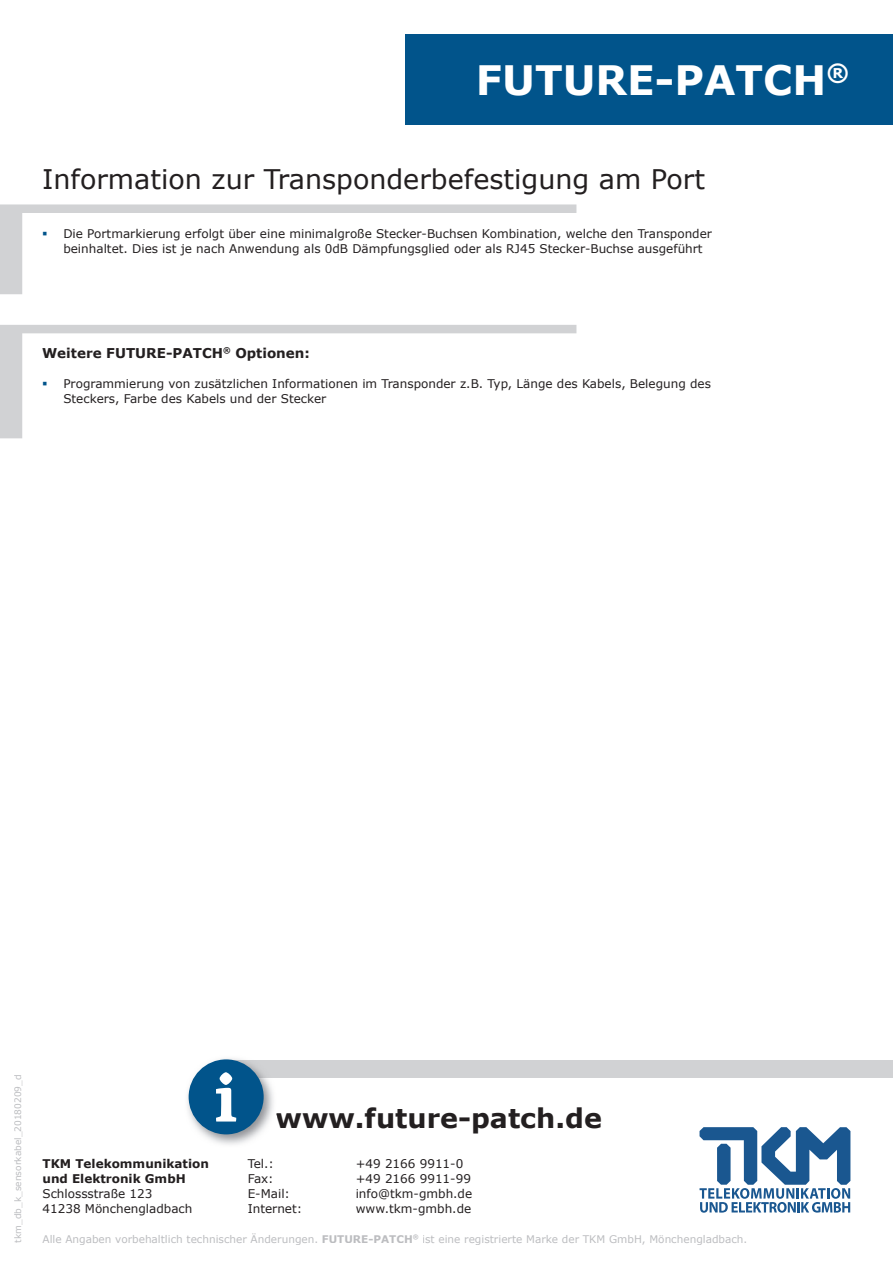
<style>
.page{position:relative;width:893px;height:1263px;background:#fff}
.page>*{position:absolute;margin:0;border:0;box-sizing:border-box;transform-origin:0 0}
.t1{font:700 40.5px "Verdana";color:#fff}
.t2{font:27px "Verdana";color:#231f20}
.t3{font:700 27px "Verdana";color:#231f20}
.t4{font:700 13.5px "Verdana";color:#231f20}
.t5{font:12px/15px "Verdana";color:#231f20}
.t6{font:700 12px/15px "Verdana";color:#231f20}
.t7{font:10.5px "Verdana";color:#bcbdc0}
.t8{font:9px "Verdana";color:#bcbdc0}
.s1{color:#01548b}
.s2{font-weight:700}
</style>
<div class="page">
<svg style="left:699px;top:1127px;width:151px;height:86px"></svg>
<div style="left:405px;top:34px;width:488px;height:90px;background:#01548b"></div>
<div style="left:226px;top:1060px;width:667px;height:17px;background:#d1d2d4"></div>
<img style="left:187px;top:1058px;width:89px;height:87px">
<img style="left:237px;top:1060px;width:39px;height:17px">
<div style="left:189px;top:1059px;width:75px;height:75px;background:#01548b;border-radius:50%"></div>
<svg style="left:216px;top:1072px;width:20px;height:49px"></svg>
<svg style="left:0;top:325px;width:576px;height:113px"></svg>
<svg style="left:0;top:204px;width:576px;height:90px"></svg>
<h1 class="t1" style="left:476px;top:53px;width:375px">FUTURE-PATCH<sup>®</sup></h1>
<h2 class="t2" style="left:42px;top:162px;width:664px">Information zur Transponderbefestigung am Port</h2>
<p class="t5" style="left:63px;top:226px;width:650px;text-indent:-21px"><span class="s1">▪</span> Die Portmarkierung erfolgt über eine minimalgroße Stecker-Buchsen Kombination, welche den Transponder beinhaltet. Dies ist je nach Anwendung als 0dB Dämpfungsglied oder als RJ45 Stecker-Buchse ausgeführt</p>
<p class="t4" style="left:42px;top:344px;width:269px">Weitere FUTURE-PATCH<sup>®</sup> Optionen:</p>
<p class="t5" style="left:63px;top:376px;width:649px;text-indent:-21px"><span class="s1">▪</span> Programmierung von zusätzlichen Informationen im Transponder z.B. Typ, Länge des Kabels, Belegung des<br>Steckers, Farbe des Kabels und der Stecker</p>
<p class="t8" style="left:12px;top:1243px;width:170px;rotate:-90deg">tkm_db_k_sensorkabel_20180209_d</p>
<p class="t6" style="left:43px;top:1156px;width:168px">TKM Telekommunikation und Elektronik GmbH</p>
<p class="t5" style="left:43px;top:1186px;width:151px">Schlossstraße 123<br>41238 Mönchengladbach</p>
<h2 class="t3" style="left:276px;top:1101px;width:328px">www.future-patch.de</h2>
<p class="t5" style="left:248px;top:1156px;width:28px">Tel.:</p>
<p class="t5" style="left:356px;top:1156px;width:109px">+49 2166 9911-0</p>
<p class="t5" style="left:248px;top:1171px;width:28px">Fax:</p>
<p class="t5" style="left:356px;top:1171px;width:117px">+49 2166 9911-99</p>
<p class="t5" style="left:248px;top:1186px;width:44px">E-Mail:</p>
<p class="t5" style="left:356px;top:1186px;width:118px">info@tkm-gmbh.de</p>
<p class="t5" style="left:248px;top:1201px;width:56px">Internet:</p>
<p class="t5" style="left:356px;top:1201px;width:117px">www.tkm-gmbh.de</p>
<p class="t7" style="left:43px;top:1232px;width:706px">Alle Angaben vorbehaltlich technischer Änderungen. <span class="s2">FUTURE-PATCH</span><sup>®</sup> ist eine registrierte Marke der TKM GmbH, Mönchengladbach.</p>
</div>
